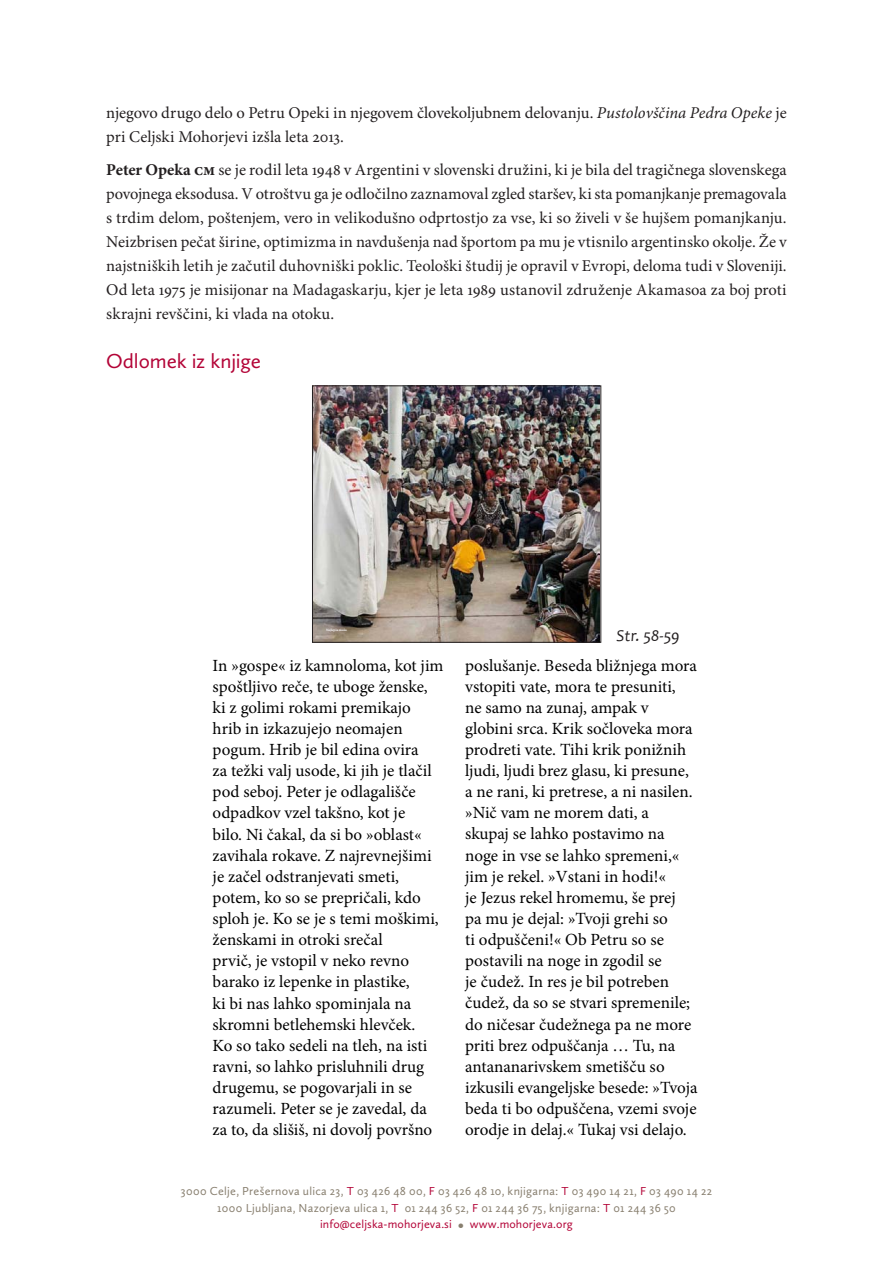
<style>
.page{position:relative;width:893px;height:1263px;background:#fff}
.page>*{position:absolute;margin:0;border:0;box-sizing:border-box;transform-origin:0 0}
.besedilo{font:21px "Calluna Sans";letter-spacing:-.01em;color:#b30437}
.t1{font:17.1px/21.1px "Minion Pro";color:#000}
.besedilo-2{font:16.5px/24px "Minion Pro";color:#231f20}
.t2{font:italic 16.5px "Candara";color:#231f20}
.besedilo-3{font:12px "Calluna Sans";letter-spacing:.03em;color:#887f6f}
.t3{font:12px "Calluna Sans";letter-spacing:.01em;color:#b30437}
.t4{font:700 3.45px "Minion Pro";color:#fff}
.s1{font-style:italic}
.s2{font-weight:700}
.s3{color:#b30437}
.s4{font-size:16.5px;color:#887f6f}
</style>
<div class="page">
<img style="left:314px;top:388px;width:285px;height:252px">
<div style="left:312px;top:386px;width:289px;height:256px;border:1px solid #231f20"></div>
<p class="besedilo-2" style="left:106px;top:102px;width:682px">njegovo drugo delo o Petru Opeki in njegovem človekoljubnem delovanju. <span class="s1">Pustolovščina Pedra Opeke</span> je pri Celjski Mohorjevi izšla leta 2013.</p>
<p class="besedilo-2" style="left:106px;top:158px;width:682px;text-align:justify"><span class="s2">Peter Opeka CM</span> se je rodil leta 1948 v Argentini v slovenski družini, ki je bila del tragičnega slovenskega povojnega eksodusa. V otroštvu ga je odločilno zaznamoval zgled staršev, ki sta pomanjkanje premagovala s trdim delom, poštenjem, vero in velikodušno odprtostjo za vse, ki so živeli v še hujšem pomanjkanju.<br>Neizbrisen pečat širine, optimizma in navdušenja nad športom pa mu je vtisnilo argentinsko okolje. Že v najstniških letih je začutil duhovniški poklic. Teološki študij je opravil v Evropi, deloma tudi v Sloveniji.<br>Od leta 1975 je misijonar na Madagaskarju, kjer je leta 1989 ustanovil združenje Akamasoa za boj proti skrajni revščini, ki vlada na otoku.</p>
<p class="besedilo" style="left:106px;top:348px;width:156px">Odlomek iz knjige</p>
<p class="t4" style="left:326px;top:628px;width:22px">Najlepša maša</p>
<p class="t1" style="left:213px;top:655px;width:232px">In »gospe« iz kamnoloma, kot jim spoštljivo reče, te uboge ženske, ki z golimi rokami premikajo hrib in izkazujejo neomajen pogum. Hrib je bil edina ovira<br>za težki valj usode, ki jih je tlačil pod seboj. Peter je odlagališče odpadkov vzel takšno, kot je<br>bilo. Ni čakal, da si bo »oblast« zavihala rokave. Z najrevnejšimi je začel odstranjevati smeti, potem, ko so se prepričali, kdo sploh je. Ko se je s temi moškimi, ženskami in otroki srečal<br>prvič, je vstopil v neko revno barako iz lepenke in plastike,<br>ki bi nas lahko spominjala na skromni betlehemski hlevček.<br>Ko so tako sedeli na tleh, na isti ravni, so lahko prisluhnili drug drugemu, se pogovarjali in se razumeli. Peter se je zavedal, da za to, da slišiš, ni dovolj površno</p>
<p class="t1" style="left:465px;top:654px;width:234px">poslušanje. Beseda bližnjega mora vstopiti vate, mora te presuniti,<br>ne samo na zunaj, ampak v globini srca. Krik sočloveka mora prodreti vate. Tihi krik ponižnih ljudi, ljudi brez glasu, ki presune, a ne rani, ki pretrese, a ni nasilen. »Nič vam ne morem dati, a<br>skupaj se lahko postavimo na noge in vse se lahko spremeni,« jim je rekel. »Vstani in hodi!«<br>je Jezus rekel hromemu, še prej<br>pa mu je dejal: »Tvoji grehi so<br>ti odpuščeni!« Ob Petru so se postavili na noge in zgodil se<br>je čudež. In res je bil potreben čudež, da so se stvari spremenile; do ničesar čudežnega pa ne more priti brez odpuščanja … Tu, na antananarivskem smetišču so izkusili evangeljske besede: »Tvoja beda ti bo odpuščena, vzemi svoje orodje in delaj.« Tukaj vsi delajo.</p>
<p class="t2" style="left:617px;top:626px;width:65px">Str. 58-59</p>
<p class="besedilo-3" style="left:181px;top:1184px;width:533px">3000 Celje, Prešernova ulica 23, <span class="s3">T</span> 03 426 48 00, <span class="s3">F</span> 03 426 48 10, knjigarna: <span class="s3">T</span> 03 490 14 21, <span class="s3">F</span> 03 490 14 22</p>
<p class="besedilo-3" style="left:217px;top:1201px;width:460px">1000 Ljubljana, Nazorjeva ulica 1, <span class="s3">T</span> 01 244 36 52, <span class="s3">F</span> 01 244 36 75, knjigarna: <span class="s3">T</span> 01 244 36 50</p>
<p class="t3" style="left:320px;top:1217px;width:254px">info@celjska-mohorjeva.si <span class="s4">•</span> www.mohorjeva.org</p>
</div>
